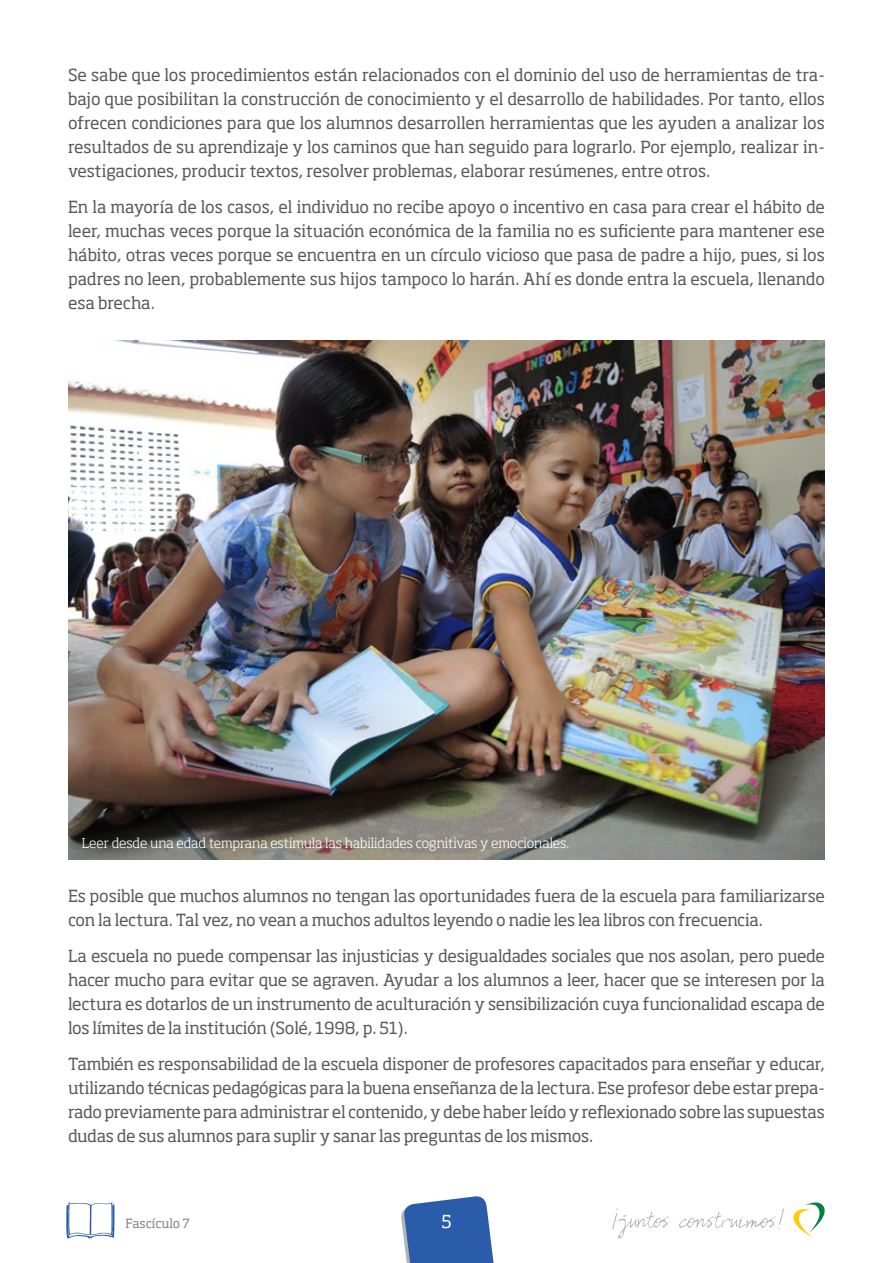
<style>
.page{position:relative;width:893px;height:1263px;background:#fff}
.page>*{position:absolute;margin:0;border:0;box-sizing:border-box;transform-origin:0 0}
.t1{font:17.7px "Soho Std";color:#fff}
.t2{font:16.5px/24px "Soho Std";letter-spacing:-.01em;color:#58595b;text-align:justify}
.t3{font:300 13.5px "Soho Std";letter-spacing:-.005em;color:#fff}
.t4{font:12.6px "Soho Std";letter-spacing:-.01em;color:#808285}
</style>
<div class="page">
<svg style="left:401px;top:1196px;width:93px;height:67px;background:#4b75b6"></svg>
<svg style="left:793px;top:1202px;width:32px;height:35px"></svg>
<svg style="left:66px;top:1202px;width:48px;height:37px"></svg>
<svg style="left:612px;top:1208px;width:172px;height:30px"></svg>
<img style="left:68px;top:340px;width:757px;height:519px">
<p class="t2" style="left:68px;top:63px;width:758px">Se sabe que los procedimientos están relacionados con el dominio del uso de herramientas de tra&shy;bajo que posibilitan la construcción de conocimiento y el desarrollo de habilidades. Por tanto, ellos ofrecen condiciones para que los alumnos desarrollen herramientas que les ayuden a analizar los resultados de su aprendizaje y los caminos que han seguido para lograrlo. Por ejemplo, realizar in&shy;vestigaciones, producir textos, resolver problemas, elaborar resúmenes, entre otros.</p>
<p class="t2" style="left:68px;top:195px;width:758px">En la mayoría de los casos, el individuo no recibe apoyo o incentivo en casa para crear el hábito de leer, muchas veces porque la situación económica de la familia no es suficiente para mantener ese hábito, otras veces porque se encuentra en un círculo vicioso que pasa de padre a hijo, pues, si los padres no leen, probablemente sus hijos tampoco lo harán. Ahí es donde entra la escuela, llenando esa brecha.</p>
<p class="t3" style="left:82px;top:835px;width:489px">Leer desde una edad temprana estimula las habilidades cognitivas y emocionales.</p>
<p class="t2" style="left:68px;top:883px;width:758px">Es posible que muchos alumnos no tengan las oportunidades fuera de la escuela para familiarizarse con la lectura. Tal vez, no vean a muchos adultos leyendo o nadie les lea libros con frecuencia.</p>
<p class="t2" style="left:68px;top:943px;width:758px">La escuela no puede compensar las injusticias y desigualdades sociales que nos asolan, pero puede hacer mucho para evitar que se agraven. Ayudar a los alumnos a leer, hacer que se interesen por la lectura es dotarlos de un instrumento de aculturación y sensibilización cuya funcionalidad escapa de los límites de la institución (Solé, 1998, p. 51).</p>
<p class="t2" style="left:68px;top:1051px;width:758px">También es responsabilidad de la escuela disponer de profesores capacitados para enseñar y educar, utilizando técnicas pedagógicas para la buena enseñanza de la lectura. Ese profesor debe estar prepa&shy;rado previamente para administrar el contenido, y debe haber leído y reflexionado sobre las supuestas dudas de sus alumnos para suplir y sanar las preguntas de los mismos.</p>
<p class="t4" style="left:125px;top:1215px;width:66px">Fascículo 7</p>
<p class="t1" style="left:441px;top:1210px;width:12px">5</p>
</div>
